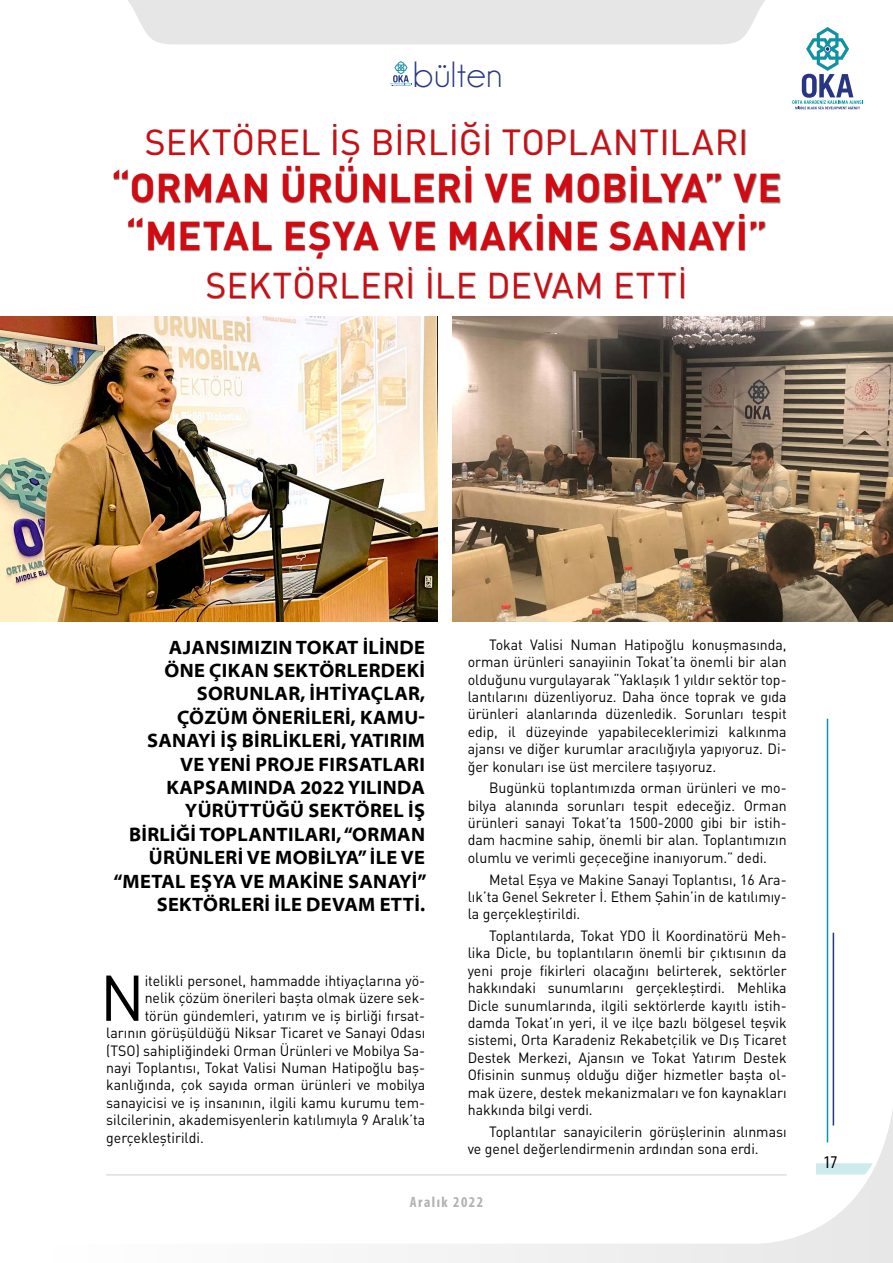
<style>
.page{position:relative;width:893px;height:1263px;background:#fff}
.page>*{position:absolute;margin:0;border:0;box-sizing:border-box;transform-origin:0 0}
.t1{font:63.6px "DIN Pro";color:#000;scale:.96 1}
.t2{font:700 39.75px/47.7px "DIN Pro";letter-spacing:.01em;color:#d20a11;text-align:center}
.t3{font:36.9px "Champagne&Limousines";letter-spacing:.02em;color:#283583}
.t4{font:35.4px "DIN Pro";letter-spacing:.005em;color:#d20a11}
.t5{font:700 semi-expanded 19.5px/23.4px "Myriad Pro";letter-spacing:.015em;color:#000;text-align:right;scale:.96 1}
.t6{font:condensed 18px "Myriad Pro";color:#000}
.t7{font:700 condensed 15px "Myriad Pro";letter-spacing:.1em;color:#b3b2b2}
.t8{font:14.7px/17.4px "DIN Pro";color:#000;text-align:justify;scale:.96 1}
</style>
<div class="page">
<svg style="left:106px;top:1053px;width:787px;height:210px"></svg>
<svg style="left:816px;top:1163px;width:57px;height:11px"></svg>
<hr style="left:827px;top:719px;width:1px;height:423px;background:#009aa3">
<hr style="left:833px;top:933px;width:1px;height:192px;background:#283583">
<hr style="left:106px;top:1174px;width:681px;height:1px;background:#000">
<svg style="left:128px;top:0;width:735px;height:109px"></svg>
<img style="left:0;top:317px;width:438px;height:304px">
<img style="left:452px;top:317px;width:441px;height:304px">
<div style="left:114px;top:121px;width:667px;height:178px;background:#000;opacity:.5"></div>
<h3 class="t3" style="left:413px;top:56px;width:91px">bülten</h3>
<h3 class="t4" style="left:145px;top:120px;width:605px">SEKTÖREL İŞ BIRLIĞI TOPLANTILARI</h3>
<h2 class="t2" style="left:111px;top:163px;width:672px">“ORMAN ÜRÜNLERI VE MOBI LYA” VE “METAL EŞYA VE MAKINE SANAYI”</h2>
<h3 class="t4" style="left:206px;top:263px;width:483px">SEKTÖRLERI İ LE DEVAM ETTI</h3>
<p class="t5" style="left:113px;top:635px;width:328px">AJANSIMIZIN TOKAT ILINDE<br>ÖNE ÇIKAN SEKTÖRLERDEKI<br>SORUNLAR, IHTIYAÇLAR,<br>ÇÖZÜM ÖNERILERI, KAMU-<br>SANAYI IŞ BIRLIKLERI, YATIRIM<br>VE YENI PROJE FIRSATLARI<br>KAPSAMINDA 2022 YILINDA<br>YÜRÜTTÜĞÜ SEKTÖREL IŞ<br>BIRLIĞI TOPLANTILARI, “ORMAN<br>ÜRÜNLERI VE MOBILYA” ILE VE “METAL EŞYA VE MAKINE SANAYI”<br>SEKTÖRLERI ILE DEVAM ETTI.</p>
<h1 class="t1" style="left:100px;top:958px;width:48px">N</h1>
<p class="t8" style="left:145px;top:972px;width:294px">itelikli personel, hammadde ihtiyaçlarına yö-</p>
<p class="t8" style="left:145px;top:989px;width:294px">nelik çözüm önerileri başta olmak üzere sek-</p>
<p class="t8" style="left:145px;top:1006px;width:294px">törün gündemleri, yatırım ve iş birliği fırsat-</p>
<p class="t8" style="left:106px;top:1024px;width:334px">larının görüşüldüğü Niksar Ticaret ve Sanayi Odası</p>
<p class="t8" style="left:106px;top:1041px;width:334px">(TSO) sahipliğindeki Orman Ürünleri ve Mobilya Sa-</p>
<p class="t8" style="left:106px;top:1059px;width:334px">nayi Toplantısı, Tokat Valisi Numan Hatipoğlu baş-</p>
<p class="t8" style="left:106px;top:1076px;width:334px">kanlığında, çok sayıda orman ürünleri ve mobilya</p>
<p class="t8" style="left:106px;top:1093px;width:334px">sanayicisi ve iş insanının, ilgili kamu kurumu tem-</p>
<p class="t8" style="left:106px;top:1111px;width:334px">silcilerinin, akademisyenlerin katılımıyla 9 Aralık’ta</p>
<p class="t8" style="left:106px;top:1128px;width:103px">gerçekleştirildi.</p>
<p class="t8" style="left:468px;top:635px;width:334px;text-indent:21px">Tokat Valisi Numan Hatipoğlu konuşmasında, orman ürünleri sanayiinin Tokat’ta önemli bir alan olduğunu vurgulayarak “Yaklaşık 1 yıldır sektör top&shy;lantılarını düzenliyoruz. Daha önce toprak ve gıda ürünleri alanlarında düzenledik. Sorunları tespit edip, il düzeyinde yapabileceklerimizi kalkınma ajansı ve diğer kurumlar aracılığıyla yapıyoruz. Di&shy;ğer konuları ise üst mercilere taşıyoruz.</p>
<p class="t8" style="left:468px;top:779px;width:334px;text-indent:21px">Bugünkü toplantımızda orman ürünleri ve mo&shy;bilya alanında sorunları tespit edeceğiz. Orman ürünleri sanayi Tokat’ta 1500-2000 gibi bir istih&shy;dam hacmine sahip, önemli bir alan. Toplantımızın olumlu ve verimli geçeceğine inanıyorum.” dedi.</p>
<p class="t8" style="left:468px;top:870px;width:334px;text-indent:21px">Metal Eşya ve Makine Sanayi Toplantısı, 16 Ara&shy;lık’ta Genel Sekreter İ . Ethem Şahin’in de katılımıy&shy;la gerçekleştirildi.</p>
<p class="t8" style="left:468px;top:927px;width:334px;text-indent:21px">Toplantılarda, Tokat YDO İ l Koordinatörü Meh&shy;lika Dicle, bu toplantıların önemli bir çıktısının da yeni proje fikirleri olacağını belirterek, sektörler hakkındaki sunumlarını gerçekleştirdi. Mehlika Dicle sunumlarında, ilgili sektörlerde kayıtlı istih&shy;damda Tokat’ın yeri, il ve ilçe bazlı bölgesel teşvik sistemi, Orta Karadeniz Rekabetçilik ve Dış Ticaret Destek Merkezi, Ajansın ve Tokat Yatırım Destek Ofisinin sunmuş olduğu diğer hizmetler başta ol&shy;mak üzere, destek mekanizmaları ve fon kaynakları hakkında bilgi verdi.</p>
<p class="t8" style="left:468px;top:1122px;width:334px;text-indent:21px">Toplantılar sanayicilerin görüşlerinin alınması ve genel değerlendirmenin ardından sona erdi.</p>
<p class="t7" style="left:410px;top:1193px;width:75px">Aralık 2022</p>
<p class="t6" style="left:824px;top:1152px;width:15px">17</p>
</div>
